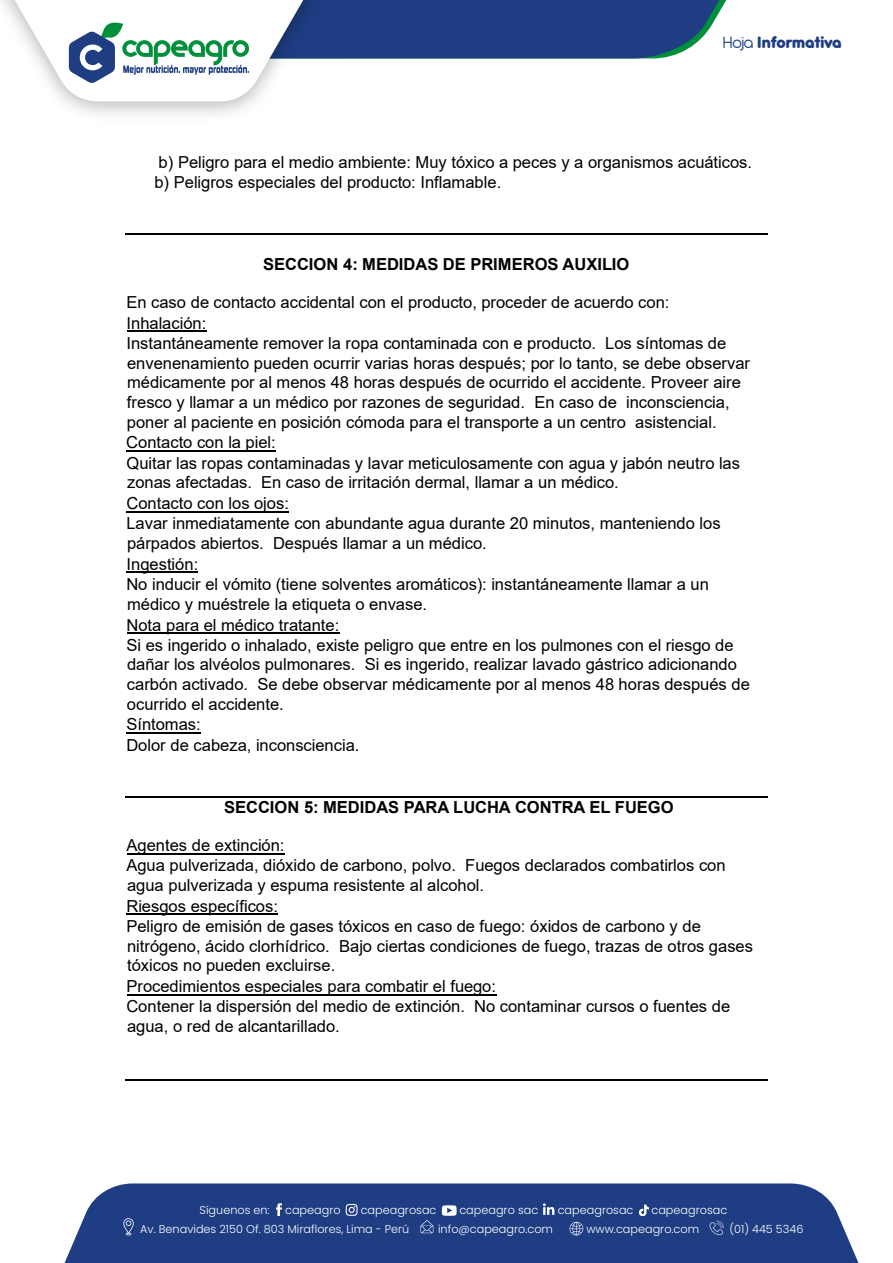
<style>
.page{position:relative;width:893px;height:1263px;background:#fff}
.page>*{position:absolute;margin:0;border:0;box-sizing:border-box;transform-origin:0 0}
.t1{font:800 18px "Antipasto Pro";letter-spacing:-.025em;color:#1e3d83}
.t2{font:16.5px/20.1px "Arial";color:#000}
.t3{font:700 16.5px "Arial";letter-spacing:-.005em;color:#000}
.t4{font:300 11.25px "Poppins";color:#fff}
.s1{font-weight:400}
</style>
<div class="page">
<hr style="left:127px;top:331px;width:79px;height:1px;background:#000">
<hr style="left:127px;top:450px;width:149px;height:2px;background:#000">
<hr style="left:127px;top:511px;width:162px;height:1px;background:#000">
<hr style="left:127px;top:572px;width:71px;height:1px;background:#000">
<hr style="left:127px;top:632px;width:212px;height:1px;background:#000">
<hr style="left:127px;top:732px;width:74px;height:1px;background:#000">
<hr style="left:127px;top:853px;width:157px;height:1px;background:#000">
<hr style="left:127px;top:914px;width:151px;height:1px;background:#000">
<hr style="left:127px;top:994px;width:369px;height:1px;background:#000">
<hr style="left:125px;top:234px;width:643px;height:1px;background:#000">
<hr style="left:125px;top:1079px;width:643px;height:1px;background:#000">
<hr style="left:125px;top:797px;width:643px;height:1px;background:#000">
<div style="left:65px;top:1183px;width:793px;height:80px;background:#1e3d83"></div>
<svg style="left:569px;top:1222px;width:14px;height:13px"></svg>
<svg style="left:709px;top:1221px;width:15px;height:14px"></svg>
<svg style="left:123px;top:1218px;width:11px;height:17px"></svg>
<svg style="left:420px;top:1220px;width:13px;height:13px"></svg>
<svg style="left:276px;top:1203px;width:6px;height:13px"></svg>
<svg style="left:346px;top:1204px;width:12px;height:12px"></svg>
<svg style="left:543px;top:1203px;width:11px;height:12px"></svg>
<svg style="left:639px;top:1205px;width:10px;height:11px"></svg>
<svg style="left:442px;top:1205px;width:15px;height:11px"></svg>
<svg style="left:0;top:0;width:726px;height:101px"></svg>
<p class="t1" style="left:722px;top:31px;width:121px"><span class="s1">Hoja</span> Informativa</p>
<p class="t2" style="left:154px;top:151px;width:599px;line-height:20.5px">b) Peligro para el medio ambiente: Muy tóxico a peces y a organismos acuáticos. b) Peligros especiales del producto: Inflamable.</p>
<p class="t3" style="left:263px;top:252px;width:368px">SECCION 4: MEDIDAS DE PRIMEROS AUXILIO</p>
<p class="t2" style="left:126px;top:292px;width:625px">En caso de contacto accidental con el producto, proceder de acuerdo con:<br>Inhalación:<br>Instantáneamente remover la ropa contaminada con e producto. Los síntomas de envenenamiento pueden ocurrir varias horas después; por lo tanto, se debe observar médicamente por al menos 48 horas después de ocurrido el accidente. Proveer aire fresco y llamar a un médico por razones de seguridad. En caso de inconsciencia, poner al paciente en posición cómoda para el transporte a un centro asistencial.<br>Contacto con la piel:<br>Quitar las ropas contaminadas y lavar meticulosamente con agua y jabón neutro las zonas afectadas. En caso de irritación dermal, llamar a un médico.<br>Contacto con los ojos:<br>Lavar inmediatamente con abundante agua durante 20 minutos, manteniendo los párpados abiertos. Después llamar a un médico.<br>Ingestión:<br>No inducir el vómito (tiene solventes aromáticos): instantáneamente llamar a un médico y muéstrele la etiqueta o envase.<br>Nota para el médico tratante:<br>Si es ingerido o inhalado, existe peligro que entre en los pulmones con el riesgo de dañar los alvéolos pulmonares. Si es ingerido, realizar lavado gástrico adicionando carbón activado. Se debe observar médicamente por al menos 48 horas después de ocurrido el accidente.<br>Síntomas:<br>Dolor de cabeza, inconsciencia.</p>
<p class="t3" style="left:224px;top:795px;width:451px">SECCION 5: MEDIDAS PARA LUCHA CONTRA EL FUEGO</p>
<p class="t2" style="left:126px;top:835px;width:628px">Agentes de extinción:<br>Agua pulverizada, dióxido de carbono, polvo. Fuegos declarados combatirlos con agua pulverizada y espuma resistente al alcohol.<br>Riesgos específicos:<br>Peligro de emisión de gases tóxicos en caso de fuego: óxidos de carbono y de nitrógeno, ácido clorhídrico. Bajo ciertas condiciones de fuego, trazas de otros gases tóxicos no pueden excluirse.<br>Procedimientos especiales para combatir el fuego:<br>Contener la dispersión del medio de extinción. No contaminar cursos o fuentes de agua, o red de alcantarillado.</p>
<p class="t4" style="left:200px;top:1204px;width:72px">Síguenos en:</p>
<p class="t4" style="left:285px;top:1204px;width:57px">capeagro</p>
<p class="t4" style="left:361px;top:1204px;width:77px">capeagrosac</p>
<p class="t4" style="left:459px;top:1204px;width:80px">capeagro sac</p>
<p class="t4" style="left:558px;top:1204px;width:77px">capeagrosac</p>
<p class="t4" style="left:651px;top:1204px;width:77px">capeagrosac</p>
<p class="t4" style="left:140px;top:1222px;width:271px">Av. Benavides 2150 Of. 803 Miraflores, Lima - Perú</p>
<p class="t4" style="left:438px;top:1222px;width:117px">info@capeagro.com</p>
<p class="t4" style="left:586px;top:1222px;width:114px">www.capeagro.com</p>
<p class="t4" style="left:729px;top:1222px;width:76px">(01) 445 5346</p>
</div>
